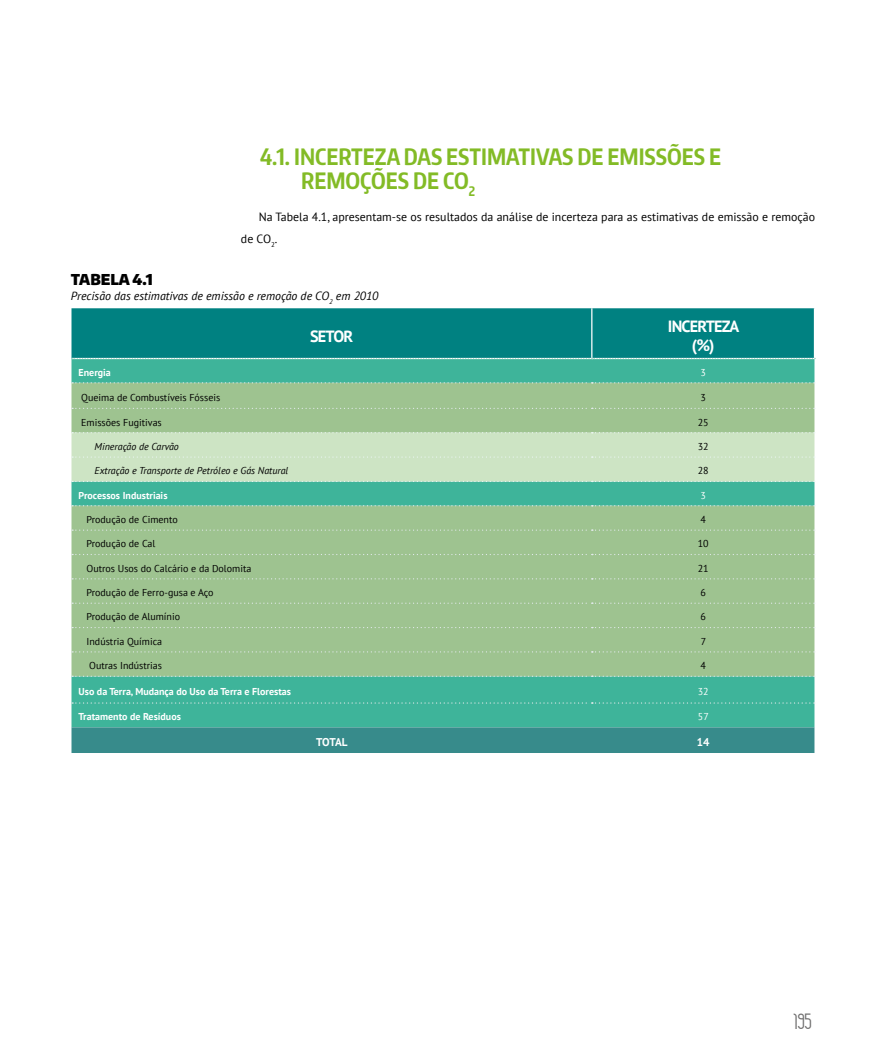
<style>
.page{position:relative;width:886px;height:1063px;background:#fff}
.page>*{position:absolute;margin:0;border:0;box-sizing:border-box;transform-origin:0 0}
.t1{font:700 22.5px/23.8px "Encode Sans Compressed";color:#83bb26}
.t2{font:700 16.25px/19.5px "PT Sans";letter-spacing:-.05em;color:#fff;text-align:center}
.t3{font:900 15px "Encode Sans Narrow";color:#000}
.t4{font:15px "Havana";color:#706f6f}
.t5{font:11.88px/21.9px "PT Sans";color:#000}
.t6{font:italic 11.88px "PT Sans";color:#000}
.t7{font:700 11.25px "PT Sans";letter-spacing:-.03em;color:#fff}
.t8{font:10px "PT Sans";color:#000}
.t9{font:700 10px "PT Sans";color:#fff}
.t10{font:italic 10px "PT Sans";color:#000}
.t11{font:10px "PT Sans";color:#fff}
</style>
<div class="page">
<div style="left:71px;top:308px;width:743px;height:51px;background:#008181"></div>
<div style="left:71px;top:359px;width:743px;height:343px;background:#3eb49a"></div>
<svg style="left:71px;top:383px;width:743px;height:293px;background:#94c191"></svg>
<hr style="left:591px;top:308px;width:1px;height:50px;background:#fff">
<svg style="left:72px;top:358px;width:743px;height:1px"></svg>
<svg style="left:71px;top:702px;width:744px;height:51px;background:#3ca093"></svg>
<svg style="left:72px;top:382px;width:743px;height:1px"></svg>
<svg style="left:72px;top:408px;width:743px;height:1px"></svg>
<svg style="left:72px;top:505px;width:743px;height:1px"></svg>
<svg style="left:72px;top:530px;width:743px;height:1px"></svg>
<svg style="left:72px;top:554px;width:743px;height:1px"></svg>
<svg style="left:72px;top:578px;width:743px;height:1px"></svg>
<svg style="left:72px;top:603px;width:743px;height:1px"></svg>
<svg style="left:72px;top:627px;width:743px;height:1px"></svg>
<svg style="left:72px;top:651px;width:743px;height:2px"></svg>
<svg style="left:72px;top:676px;width:743px;height:1px"></svg>
<div style="left:71px;top:432px;width:744px;height:50px;background:#cde4c4"></div>
<h1 class="t1" style="left:301px;top:144px;width:421px;text-indent:-41px">4.1. INCERTEZA DAS ESTIMATIVAS DE EMISSÕES E<br>REMOÇÕES DE CO<sub>2</sub></h1>
<p class="t5" style="left:241px;top:206px;width:576px;text-indent:18px">Na Tabela 4.1, apresentam-se os resultados da análise de incerteza para as estimativas de emissão e remoção de CO<sub>2</sub>.</p>
<h3 class="t3" style="left:71px;top:269px;width:84px">TABELA 4.1</h3>
<p class="t6" style="left:71px;top:288px;width:309px">Precisão das estimativas de emissão e remoção de CO<sub>2</sub> em 2010</p>
<h2 class="t2" style="left:310px;top:326px;width:45px">SETOR</h2>
<h2 class="t2" style="left:668px;top:316px;width:73px">INCERTEZA (%)</h2>
<p class="t9" style="left:79px;top:366px;width:34px">Energia</p>
<p class="t11" style="left:700px;top:366px;width:7px">3</p>
<p class="t8" style="left:81px;top:391px;width:141px">Queima de Combustíveis Fósseis</p>
<p class="t8" style="left:700px;top:391px;width:7px">3</p>
<p class="t8" style="left:81px;top:416px;width:82px">Emissões Fugitivas</p>
<p class="t8" style="left:698px;top:416px;width:12px">25</p>
<p class="t10" style="left:95px;top:440px;width:86px">Mineração de Carvão</p>
<p class="t8" style="left:698px;top:440px;width:12px">32</p>
<p class="t10" style="left:95px;top:465px;width:195px">Extração e Transporte de Petróleo e Gás Natural</p>
<p class="t8" style="left:698px;top:464px;width:12px">28</p>
<p class="t9" style="left:79px;top:489px;width:90px">Processos Industriais</p>
<p class="t11" style="left:700px;top:489px;width:7px">3</p>
<p class="t8" style="left:87px;top:513px;width:93px">Produção de Cimento</p>
<p class="t8" style="left:700px;top:513px;width:7px">4</p>
<p class="t8" style="left:87px;top:537px;width:70px">Produção de Cal</p>
<p class="t8" style="left:698px;top:537px;width:12px">10</p>
<p class="t8" style="left:87px;top:562px;width:166px">Outros Usos do Calcário e da Dolomita</p>
<p class="t8" style="left:698px;top:562px;width:12px">21</p>
<p class="t8" style="left:87px;top:586px;width:128px">Produção de Ferro-gusa e Aço</p>
<p class="t8" style="left:700px;top:586px;width:7px">6</p>
<p class="t8" style="left:87px;top:611px;width:95px">Produção de Alumínio</p>
<p class="t8" style="left:700px;top:611px;width:7px">6</p>
<p class="t8" style="left:87px;top:635px;width:77px">Indústria Química</p>
<p class="t8" style="left:701px;top:635px;width:7px">7</p>
<p class="t8" style="left:89px;top:659px;width:74px">Outras Indústrias</p>
<p class="t8" style="left:700px;top:659px;width:7px">4</p>
<p class="t9" style="left:79px;top:685px;width:214px">Uso da Terra, Mudança do Uso da Terra e Florestas</p>
<p class="t11" style="left:698px;top:685px;width:12px">32</p>
<p class="t9" style="left:79px;top:710px;width:104px">Tratamento de Resíduos</p>
<p class="t11" style="left:698px;top:710px;width:12px">57</p>
<p class="t7" style="left:316px;top:735px;width:33px">TOTAL</p>
<p class="t7" style="left:697px;top:735px;width:14px">14</p>
<h3 class="t4" style="left:794px;top:1015px;width:20px">195</h3>
</div>
